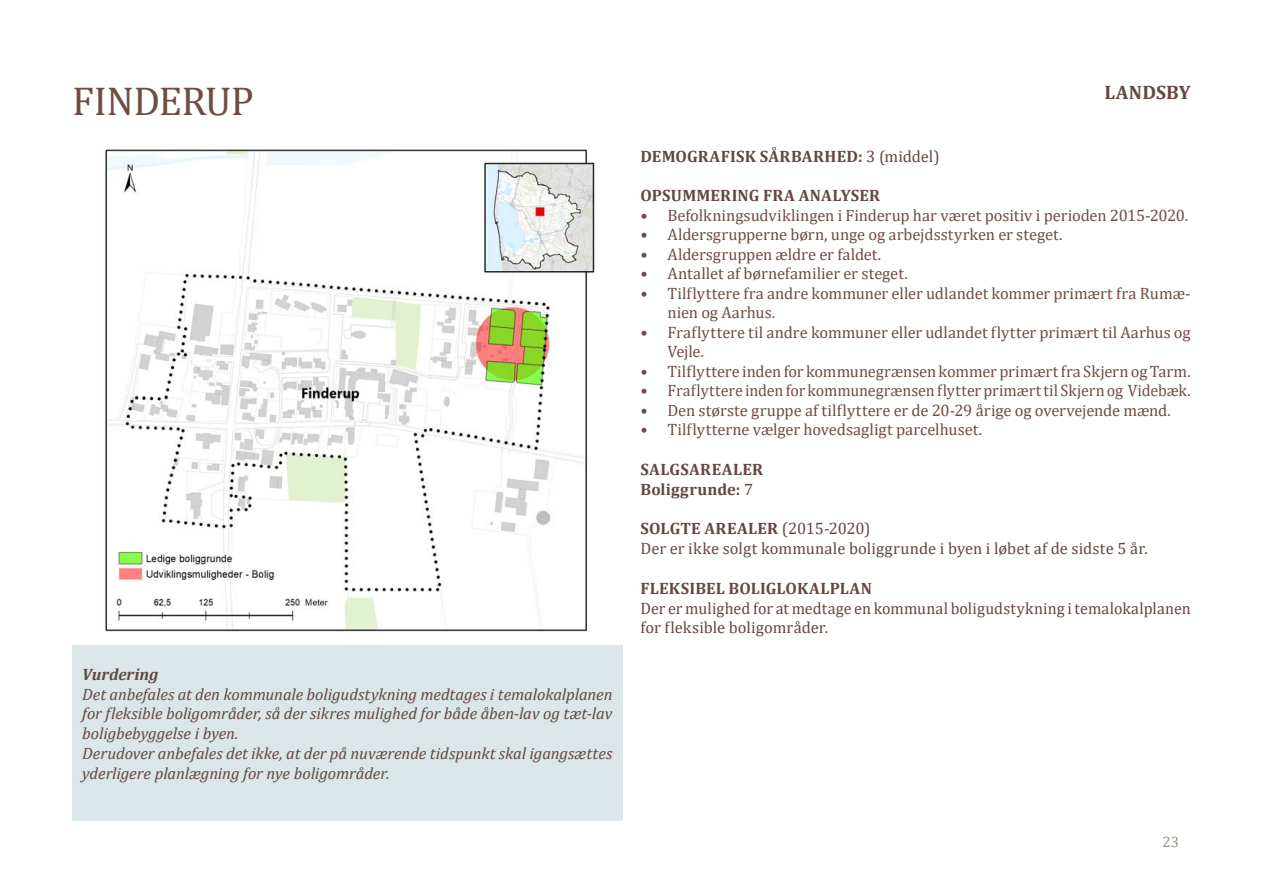
<style>
.page{position:relative;width:1263px;height:893px;background:#fff}
.page>*{position:absolute;margin:0;border:0;box-sizing:border-box;transform-origin:0 0}
.Overskrift{font:40.5px "Cambria";letter-spacing:-.015em;color:#6f4d44}
.t1{font:700 19.5px "Cambria";letter-spacing:.01em;color:#654741}
.t2{font:16.5px/19.5px "Cambria";letter-spacing:-.005em;color:#6f4d44}
.t3{font:italic 16.5px/19.8px "Cambria";letter-spacing:-.005em;color:#654741;text-align:justify}
.t4{font:16.5px/19.8px "Cambria";letter-spacing:.005em;color:#654741}
.t5{font:700 16.5px "Cambria";letter-spacing:.01em;color:#654741}
.t6{font:italic 700 16.5px "Cambria";color:#654741}
.t7{font:15px "Cambria";color:#8f9382}
.s1{font-weight:400}
</style>
<div class="page">
<div style="left:72px;top:645px;width:550px;height:176px;background:#dae6e7"></div>
<img style="left:105px;top:149px;width:490px;height:483px">
<p class="Overskrift" style="left:72px;top:77px;width:183px">FINDERUP</p>
<p class="t1" style="left:1104px;top:78px;width:88px">LANDSBY</p>
<p class="t6" style="left:82px;top:662px;width:78px">Vurdering</p>
<p class="t3" style="left:82px;top:683px;width:532px">Det anbefales at den kommunale boligudstykning medtages i temalokalplanen for fleksible boligområder, så der sikres mulighed for både åben-lav og tæt-lav boligbebyggelse i byen.</p>
<p class="t3" style="left:82px;top:743px;width:532px">Derudover anbefales det ikke, at der på nuværende tidspunkt skal igangsættes yderligere planlægning for nye boligområder.</p>
<p class="t5" style="left:640px;top:144px;width:301px">DEMOGRAFISK SÅRBARHED: <span class="s1">3 (middel)</span></p>
<p class="t5" style="left:640px;top:184px;width:241px">OPSUMMERING FRA ANALYSER</p>
<p class="t2" style="left:640px;top:205px;width:549px">• Befolkningsudviklingen i Finderup har været positiv i perioden 2015-2020.</p>
<p class="t2" style="left:640px;top:225px;width:424px">• Aldersgrupperne børn, unge og arbejdsstyrken er steget.</p>
<p class="t2" style="left:640px;top:244px;width:242px">• Aldersgruppen ældre er faldet.</p>
<p class="t2" style="left:640px;top:264px;width:269px">• Antallet af børnefamilier er steget.</p>
<p class="t2" style="left:667px;top:283px;width:525px;text-indent:-27px">• Tilflyttere fra andre kommuner eller udlandet kommer primært fra Rumæ&shy;nien og Aarhus.</p>
<p class="t2" style="left:667px;top:322px;width:525px;text-indent:-27px">• Fraflyttere til andre kommuner eller udlandet flytter primært til Aarhus og<br>Vejle.</p>
<p class="t2" style="left:640px;top:361px;width:552px">• Tilflyttere inden for kommunegrænsen kommer primært fra Skjern og Tarm.</p>
<p class="t2" style="left:640px;top:381px;width:552px">• Fraflyttere inden for kommunegrænsen flytter primært til Skjern og Videbæk.</p>
<p class="t2" style="left:640px;top:400px;width:532px">• Den største gruppe af tilflyttere er de 20-29 årige og overvejende mænd.</p>
<p class="t2" style="left:640px;top:420px;width:343px">• Tilflytterne vælger hovedsagligt parcelhuset.</p>
<p class="t5" style="left:640px;top:458px;width:124px">SALGSAREALER</p>
<p class="t5" style="left:640px;top:477px;width:114px">Boliggrunde: <span class="s1">7</span></p>
<p class="t5" style="left:640px;top:517px;width:231px">SOLGTE AREALER <span class="s1">(2015-2020)</span></p>
<p class="t4" style="left:640px;top:538px;width:509px">Der er ikke solgt kommunale boliggrunde i byen i løbet af de sidste 5 år.</p>
<p class="t5" style="left:640px;top:576px;width:233px">FLEKSIBEL BOLIGLOKALPLAN</p>
<p class="t4" style="left:640px;top:598px;width:552px">Der er mulighed for at medtage en kommunal boligudstykning i temalokalplanen for fleksible boligområder.</p>
<p class="t7" style="left:1163px;top:833px;width:18px">23</p>
</div>
